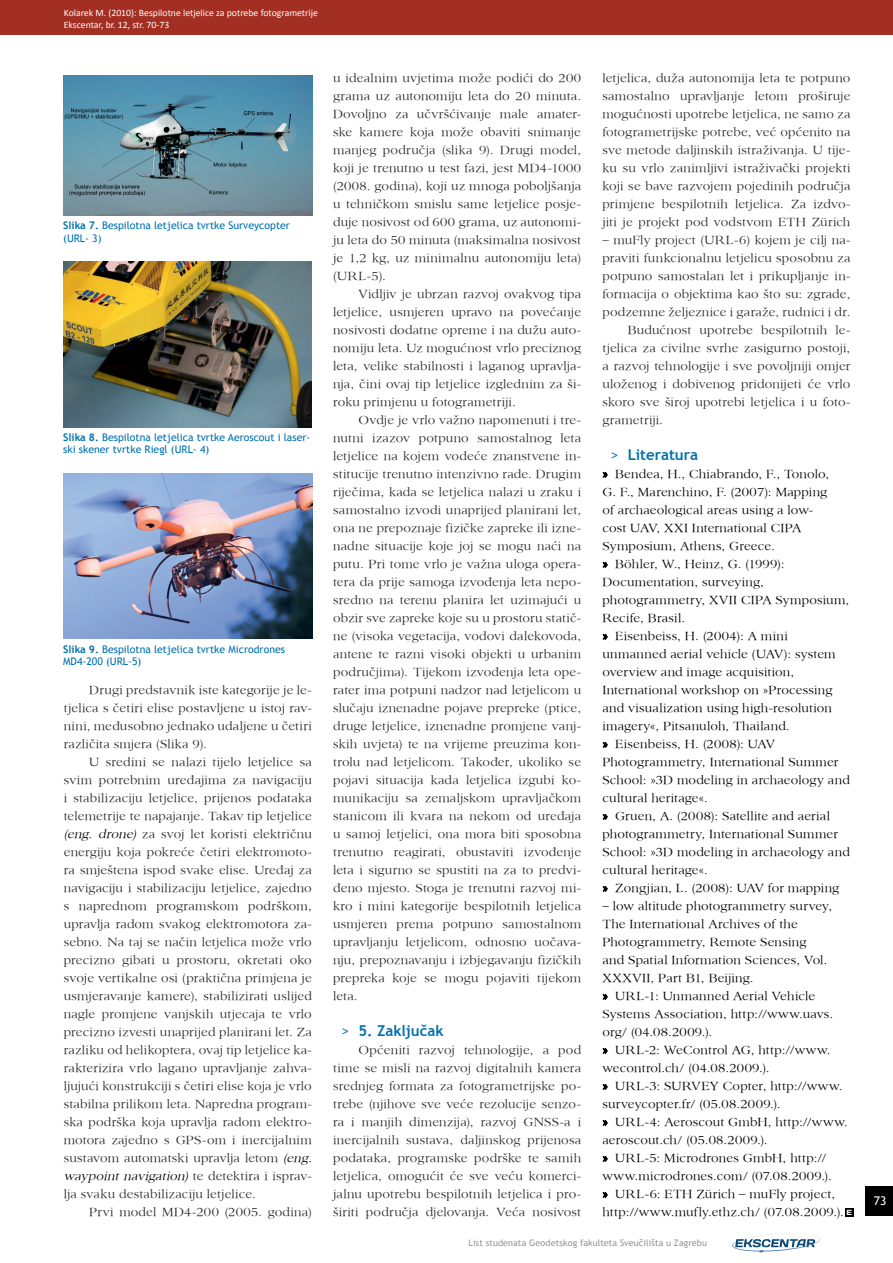
<style>
.page{position:relative;width:893px;height:1263px;background:#fff}
.page>*{position:absolute;margin:0;border:0;box-sizing:border-box;transform-origin:0 0}
.t1{font:700 15px "Trebuchet MS";letter-spacing:-.005em;color:#0071ae}
.t2{font:12.75px/18px "Sanford";letter-spacing:.01em;color:#292829;text-align:justify}
.t3{font:12.75px/18px "Sanford";letter-spacing:.01em;color:#000}
.t4{font:12px "Trebuchet MS";color:#fff}
.t5{font:10.5px/12.6px "Trebuchet MS";color:#0071ae}
.t6{font:9.75px/11.7px "Calibri";color:#fff}
.t7{font:9px "Trebuchet MS";letter-spacing:.01em;color:#939598}
.t8{font:7.5px "Days";color:#fff}
.s1{font-weight:700}
.s2{font-style:italic;color:#000}
.s3{font-weight:400}
</style>
<div class="page">
<div style="left:865px;top:1186px;width:28px;height:30px;background:#000"></div>
<img style="left:732px;top:1242px;width:3px;height:7px">
<img style="left:744px;top:1233px;width:76px;height:11px">
<svg style="left:735px;top:1239px;width:80px;height:13px"></svg>
<svg style="left:603px;top:472px;width:5px;height:6px"></svg>
<svg style="left:603px;top:562px;width:5px;height:6px"></svg>
<svg style="left:603px;top:634px;width:5px;height:6px"></svg>
<svg style="left:603px;top:742px;width:5px;height:6px"></svg>
<svg style="left:603px;top:814px;width:5px;height:6px"></svg>
<svg style="left:603px;top:886px;width:5px;height:6px"></svg>
<svg style="left:603px;top:994px;width:5px;height:6px"></svg>
<svg style="left:603px;top:1048px;width:5px;height:6px"></svg>
<svg style="left:603px;top:1084px;width:5px;height:6px"></svg>
<svg style="left:603px;top:1120px;width:5px;height:6px"></svg>
<svg style="left:603px;top:1156px;width:5px;height:6px"></svg>
<svg style="left:603px;top:1192px;width:5px;height:6px"></svg>
<img style="left:63px;top:76px;width:249px;height:139px">
<img style="left:63px;top:262px;width:248px;height:165px">
<img style="left:63px;top:473px;width:249px;height:166px">
<div style="left:0;top:0;width:893px;height:34px;background:#a32e22"></div>
<div style="left:845px;top:1208px;width:9px;height:9px;background:#000"></div>
<p class="t6" style="left:64px;top:6px;width:256px">Kolarek M. (2010): Bespilotne letjelice za potrebe fotogrametrije<br>Ekscentar, br. 12, str. 70-73</p>
<p class="t5" style="left:63px;top:219px;width:228px"><span class="s1">Slika 7.</span> Bespilotna letjelica tvrtke Surveycopter (URL- 3)</p>
<p class="t5" style="left:63px;top:431px;width:249px"><span class="s1">Slika 8.</span> Bespilotna letjelica tvrtke Aeroscout i laser&shy;ski skener tvrtke Riegl (URL- 4)</p>
<p class="t5" style="left:63px;top:643px;width:223px"><span class="s1">Slika 9.</span> Bespilotna letjelica tvrtke Microdrones<br>MD4-200 (URL-5)</p>
<p class="t2" style="left:64px;top:680px;width:250px;text-indent:26px">Drugi predstavnik iste kategorije je le&shy;tjelica s četiri elise postavljene u istoj rav&shy;nini, međusobno jednako udaljene u četiri različita smjera (Slika 9).</p>
<p class="t2" style="left:64px;top:752px;width:253px;text-align:left;text-indent:26px">U sredini se nalazi tijelo letjelice sa svim potrebnim uređajima za navigaciju i stabilizaciju letjelice, prijenos podataka telemetrije te napajanje. Takav tip letjelice <span class="s2">(eng. drone)</span> za svoj let koristi električnu energiju koja pokreće četiri elektromoto&shy;ra smještena ispod svake elise. Uređaj za navigaciju i stabilizaciju letjelice, zajedno s naprednom programskom podrškom, upravlja radom svakog elektromotora za&shy;sebno. Na taj se način letjelica može vrlo precizno gibati u prostoru, okretati oko svoje vertikalne osi (praktična primjena je usmjeravanje kamere), stabilizirati uslijed nagle promjene vanjskih utjecaja te vrlo precizno izvesti unaprijed planirani let. Za razliku od helikoptera, ovaj tip letjelice ka&shy;rakterizira vrlo lagano upravljanje zahva&shy;ljujući konstrukciji s četiri elise koja je vrlo stabilna prilikom leta. Napredna program&shy;ska podrška koja upravlja radom elektro&shy;motora zajedno s GPS-om i inercijalnim sustavom automatski upravlja letom <span class="s2">(eng. waypoint navigation)</span> te detektira i isprav&shy;lja svaku destabilizaciju letjelice.</p>
<p class="t2" style="left:89px;top:1202px;width:224px">Prvi model MD4-200 (2005. godina)</p>
<p class="t2" style="left:333px;top:68px;width:250px">u idealnim uvjetima može podići do 200 grama uz autonomiju leta do 20 minuta.<br>Dovoljno za učvršćivanje male amater&shy;ske kamere koja može obaviti snimanje manjeg područja (slika 9). Drugi model, koji je trenutno u test fazi, jest MD4-1000 (2008. godina), koji uz mnoga poboljšanja u tehničkom smislu same letjelice posje&shy;duje nosivost od 600 grama, uz autonomi&shy;ju leta do 50 minuta (maksimalna nosivost je 1,2 kg, uz minimalnu autonomiju leta) (URL-5).</p>
<p class="t2" style="left:333px;top:284px;width:250px;text-indent:26px">Vidljiv je ubrzan razvoj ovakvog tipa letjelice, usmjeren upravo na povećanje nosivosti dodatne opreme i na dužu auto&shy;nomiju leta. Uz mogućnost vrlo preciznog leta, velike stabilnosti i laganog upravlja&shy;nja, čini ovaj tip letjelice izglednim za ši&shy;roku primjenu u fotogrametriji.</p>
<p class="t2" style="left:333px;top:410px;width:250px;text-indent:26px">Ovdje je vrlo važno napomenuti i tre&shy;nutni izazov potpuno samostalnog leta letjelice na kojem vodeće znanstvene in&shy;stitucije trenutno intenzivno rade. Drugim riječima, kada se letjelica nalazi u zraku i samostalno izvodi unaprijed planirani let, ona ne prepoznaje fizičke zapreke ili izne&shy;nadne situacije koje joj se mogu naći na putu. Pri tome vrlo je važna uloga opera&shy;tera da prije samoga izvođenja leta nepo&shy;sredno na terenu planira let uzimajući u obzir sve zapreke koje su u prostoru statič&shy;ne (visoka vegetacija, vodovi dalekovoda, antene te razni visoki objekti u urbanim područjima). Tijekom izvođenja leta ope&shy;rater ima potpuni nadzor nad letjelicom u slučaju iznenadne pojave prepreke (ptice, druge letjelice, iznenadne promjene vanj&shy;skih uvjeta) te na vrijeme preuzima kon&shy;trolu nad letjelicom. Također, ukoliko se pojavi situacija kada letjelica izgubi ko&shy;munikaciju sa zemaljskom upravljačkom stanicom ili kvara na nekom od uređaja u samoj letjelici, ona mora biti sposobna trenutno reagirati, obustaviti izvođenje leta i sigurno se spustiti na za to predvi&shy;đeno mjesto. Stoga je trenutni razvoj mi&shy;kro i mini kategorije bespilotnih letjelica usmjeren prema potpuno samostalnom upravljanju letjelicom, odnosno uočava&shy;nju, prepoznavanju i izbjegavanju fizičkih prepreka koje se mogu pojaviti tijekom leta.</p>
<p class="t1" style="left:342px;top:1021px;width:104px"><span class="s3">&gt;</span> 5. Zaključak</p>
<p class="t2" style="left:333px;top:1040px;width:250px;text-indent:26px">Općeniti razvoj tehnologije, a pod time se misli na razvoj digitalnih kamera srednjeg formata za fotogrametrijske po&shy;trebe (njihove sve veće rezolucije senzo&shy;ra i manjih dimenzija), razvoj GNSS-a i inercijalnih sustava, daljinskog prijenosa podataka, programske podrške te samih letjelica, omogućit će sve veću komerci&shy;jalnu upotrebu bespilotnih letjelica i pro&shy;širiti područja djelovanja. Veća nosivost</p>
<p class="t2" style="left:602px;top:68px;width:250px">letjelica, duža autonomija leta te potpuno samostalno upravljanje letom proširuje mogućnosti upotrebe letjelica, ne samo za fotogrametrijske potrebe, već općenito na sve metode daljinskih istraživanja. U tije&shy;ku su vrlo zanimljivi istraživački projekti koji se bave razvojem pojedinih područja primjene bespilotnih letjelica. Za izdvo&shy;jiti je projekt pod vodstvom ETH Zürich</p>
<p class="t2" style="left:602px;top:230px;width:250px">– muFly project (URL-6) kojem je cilj na-</p>
<p class="t2" style="left:602px;top:248px;width:250px">praviti funkcionalnu letjelicu sposobnu za</p>
<p class="t2" style="left:602px;top:266px;width:250px">potpuno samostalan let i prikupljanje in-</p>
<p class="t2" style="left:602px;top:284px;width:250px">formacija o objektima kao što su: zgrade,</p>
<p class="t2" style="left:602px;top:302px;width:250px">podzemne željeznice i garaže, rudnici i dr.</p>
<p class="t2" style="left:628px;top:320px;width:224px">Budućnost upotrebe bespilotnih le-</p>
<p class="t2" style="left:602px;top:338px;width:249px">tjelica za civilne svrhe zasigurno postoji,</p>
<p class="t2" style="left:602px;top:356px;width:250px">a razvoj tehnologije i sve povoljniji omjer</p>
<p class="t2" style="left:602px;top:374px;width:249px">uloženog i dobivenog pridonijeti će vrlo</p>
<p class="t2" style="left:602px;top:392px;width:250px">skoro sve široj upotrebi letjelica i u foto-</p>
<p class="t2" style="left:602px;top:410px;width:62px">grametriji.</p>
<p class="t1" style="left:611px;top:445px;width:89px"><span class="s3">&gt;</span> Literatura</p>
<p class="t3" style="left:602px;top:464px;width:249px">» Bendea, H., Chiabrando, F., Tonolo,<br>G. F., Marenchino, F. (2007): Mapping<br>of archaeological areas using a low-<br>cost UAV, XXI International CIPA Symposium, Athens, Greece.<br>» Böhler, W., Heinz, G. (1999):<br>Documentation, surveying, photogrammetry, XVII CIPA Symposium, Recife, Brasil.<br>» Eisenbeiss, H. (2004): A mini unmanned aerial vehicle (UAV): system overview and image acquisition, International workshop on »Processing and visualization using high-resolution imagery«, Pitsanuloh, Thailand.<br>» Eisenbeiss, H. (2008): UAV Photogrammetry, International Summer School: »3D modeling in archaeology and cultural heritage«.<br>» Gruen, A. (2008): Satellite and aerial photogrammetry, International Summer School: »3D modeling in archaeology and cultural heritage«.<br>» Zongjian, L. (2008): UAV for mapping</p>
<p class="t3" style="left:602px;top:896px;width:247px">– low altitude photogrammetry survey, The International Archives of the Photogrammetry, Remote Sensing<br>and Spatial Information Sciences, Vol.<br>XXXVII, Part B1, Beijing.<br>» URL-1: Unmanned Aerial Vehicle Systems Association, http://www.uavs. org/ (04.08.2009.).<br>» URL-2: WeControl AG, http://www. wecontrol.ch/ (04.08.2009.).<br>» URL-3: SURVEY Copter, http://www. surveycopter.fr/ (05.08.2009.).<br>» URL-4: Aeroscout GmbH, http://www. aeroscout.ch/ (05.08.2009.).<br>» URL-5: Microdrones GmbH, http:// www.microdrones.com/ (07.08.2009.).<br>» URL-6: ETH Zürich – muFly project, http://www.mufly.ethz.ch/ (07.08.2009.).</p>
<p class="t8" style="left:846px;top:1208px;width:7px">E</p>
<p class="t7" style="left:468px;top:1238px;width:240px">List studenata Geodetskog fakulteta Sveučilišta u Zagrebu</p>
<p class="t4" style="left:874px;top:1194px;width:14px">73</p>
</div>
